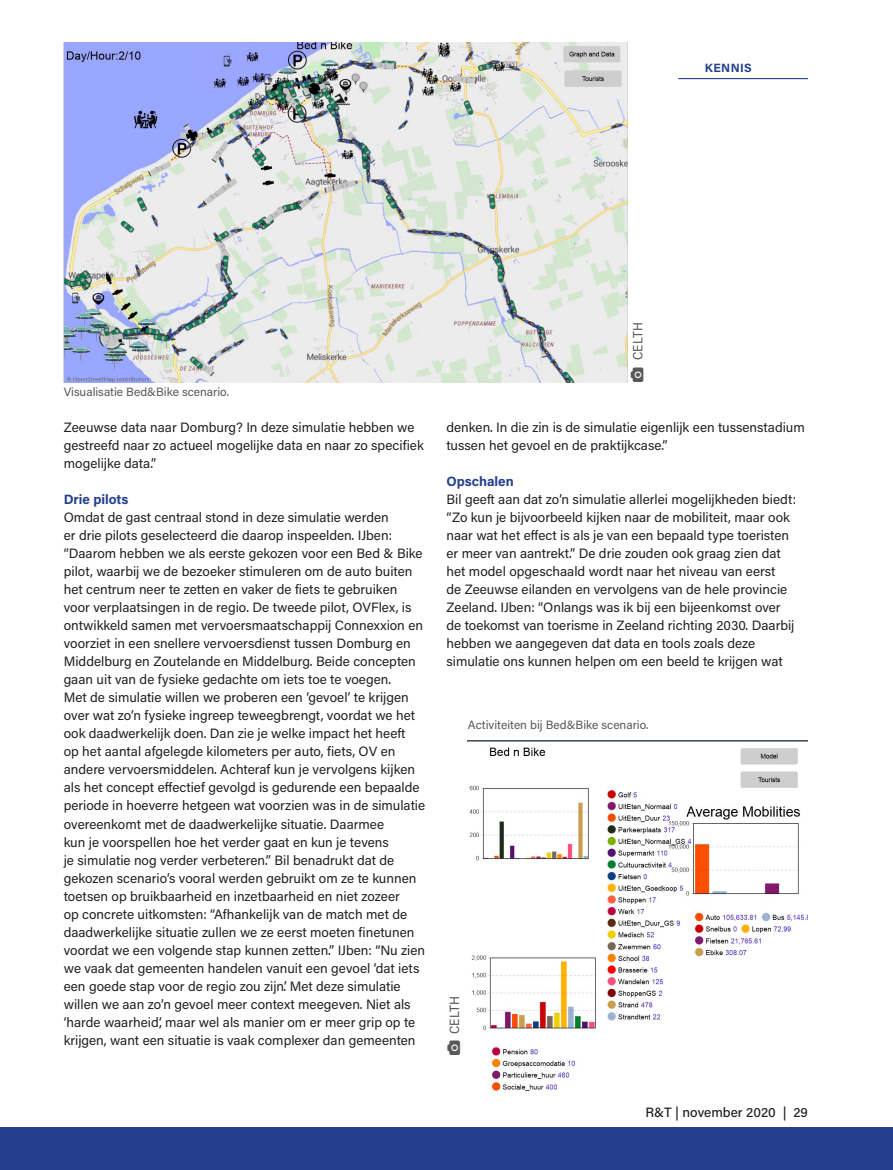
<style>
.page{position:relative;width:893px;height:1170px;background:#fff}
.page>*{position:absolute;margin:0;border:0;box-sizing:border-box;transform-origin:0 0}
.body1{font:13.5px/18px "Acumin Pro";color:#231f20}
.t1{font:500 13.5px "Acumin Pro";color:#231f20}
.tussenkop{font:700 13.5px "Acumin Pro";color:#253f8e}
.t2{font:13.5px "Acumin Pro Semi Cond";letter-spacing:.015em;color:#57585a}
.Fotocredit{font:12px "Acumin Pro";color:#57585a}
.t3{font:700 12px "Acumin Pro";letter-spacing:.03em;color:#253f8e}
</style>
<div class="page">
<div style="left:0;top:1127px;width:893px;height:42px;background:#253f8e"></div>
<hr style="left:678px;top:78px;width:130px;height:1px;background:#253f8e">
<img style="left:64px;top:43px;width:563px;height:340px">
<img style="left:468px;top:740px;width:340px;height:349px">
<p class="t3" style="left:705px;top:59px;width:48px">KENNIS</p>
<p class="Fotocredit" style="left:64px;top:383px;width:167px">Visualisatie Bed&amp;Bike scenario.</p>
<p class="body1" style="left:64px;top:418px;width:362px">Zeeuwse data naar Domburg? In deze simulatie hebben we gestreefd naar zo actueel mogelijke data en naar zo specifiek mogelijke data.”</p>
<p class="tussenkop" style="left:64px;top:490px;width:66px">Drie pilots</p>
<p class="body1" style="left:64px;top:508px;width:363px">Omdat de gast centraal stond in deze simulatie werden<br>er drie pilots geselecteerd die daarop inspeelden. IJben: “Daarom hebben we als eerste gekozen voor een Bed &amp; Bike pilot, waarbij we de bezoeker stimuleren om de auto buiten het centrum neer te zetten en vaker de fiets te gebruiken voor verplaatsingen in de regio. De tweede pilot, OVFlex, is ontwikkeld samen met vervoersmaatschappij Connexxion en voorziet in een snellere vervoersdienst tussen Domburg en Middelburg en Zoutelande en Middelburg. Beide concepten gaan uit van de fysieke gedachte om iets toe te voegen.<br>Met de simulatie willen we proberen een ‘gevoel’ te krijgen over wat zo’n fysieke ingreep teweegbrengt, voordat we het ook daadwerkelijk doen. Dan zie je welke impact het heeft<br>op het aantal afgelegde kilometers per auto, fiets, OV en andere vervoersmiddelen. Achteraf kun je vervolgens kijken als het concept effectief gevolgd is gedurende een bepaalde periode in hoeverre hetgeen wat voorzien was in de simulatie overeenkomt met de daadwerkelijke situatie. Daarmee<br>kun je voorspellen hoe het verder gaat en kun je tevens<br>je simulatie nog verder verbeteren.” Bil benadrukt dat de gekozen scenario’s vooral werden gebruikt om ze te kunnen toetsen op bruikbaarheid en inzetbaarheid en niet zozeer<br>op concrete uitkomsten: “Afhankelijk van de match met de daadwerkelijke situatie zullen we ze eerst moeten finetunen voordat we een volgende stap kunnen zetten.” IJben: “Nu zien we vaak dat gemeenten handelen vanuit een gevoel ‘dat iets een goede stap voor de regio zou zijn’. Met deze simulatie willen we aan zo’n gevoel meer context meegeven. Niet als ‘harde waarheid’, maar wel als manier om er meer grip op te krijgen, want een situatie is vaak complexer dan gemeenten</p>
<p class="t2" style="left:628px;top:360px;width:40px;rotate:-90deg">CELTH</p>
<p class="body1" style="left:446px;top:418px;width:360px">denken. In die zin is de simulatie eigenlijk een tussenstadium tussen het gevoel en de praktijkcase.”</p>
<p class="tussenkop" style="left:446px;top:472px;width:69px">Opschalen</p>
<p class="body1" style="left:446px;top:490px;width:351px">Bil geeft aan dat zo’n simulatie allerlei mogelijkheden biedt: “Zo kun je bijvoorbeeld kijken naar de mobiliteit, maar ook naar wat het effect is als je van een bepaald type toeristen er meer van aantrekt.” De drie zouden ook graag zien dat het model opgeschaald wordt naar het niveau van eerst<br>de Zeeuwse eilanden en vervolgens van de hele provincie Zeeland. IJben: “Onlangs was ik bij een bijeenkomst over de toekomst van toerisme in Zeeland richting 2030. Daarbij hebben we aangegeven dat data en tools zoals deze simulatie ons kunnen helpen om een beeld te krijgen wat</p>
<p class="Fotocredit" style="left:468px;top:716px;width:182px">Activiteiten bij Bed&amp;Bike scenario.</p>
<p class="t2" style="left:445px;top:1034px;width:40px;rotate:-90deg">CELTH</p>
<p class="t1" style="left:645px;top:1102px;width:164px">R&amp;T | november 2020 | 29</p>
</div>
